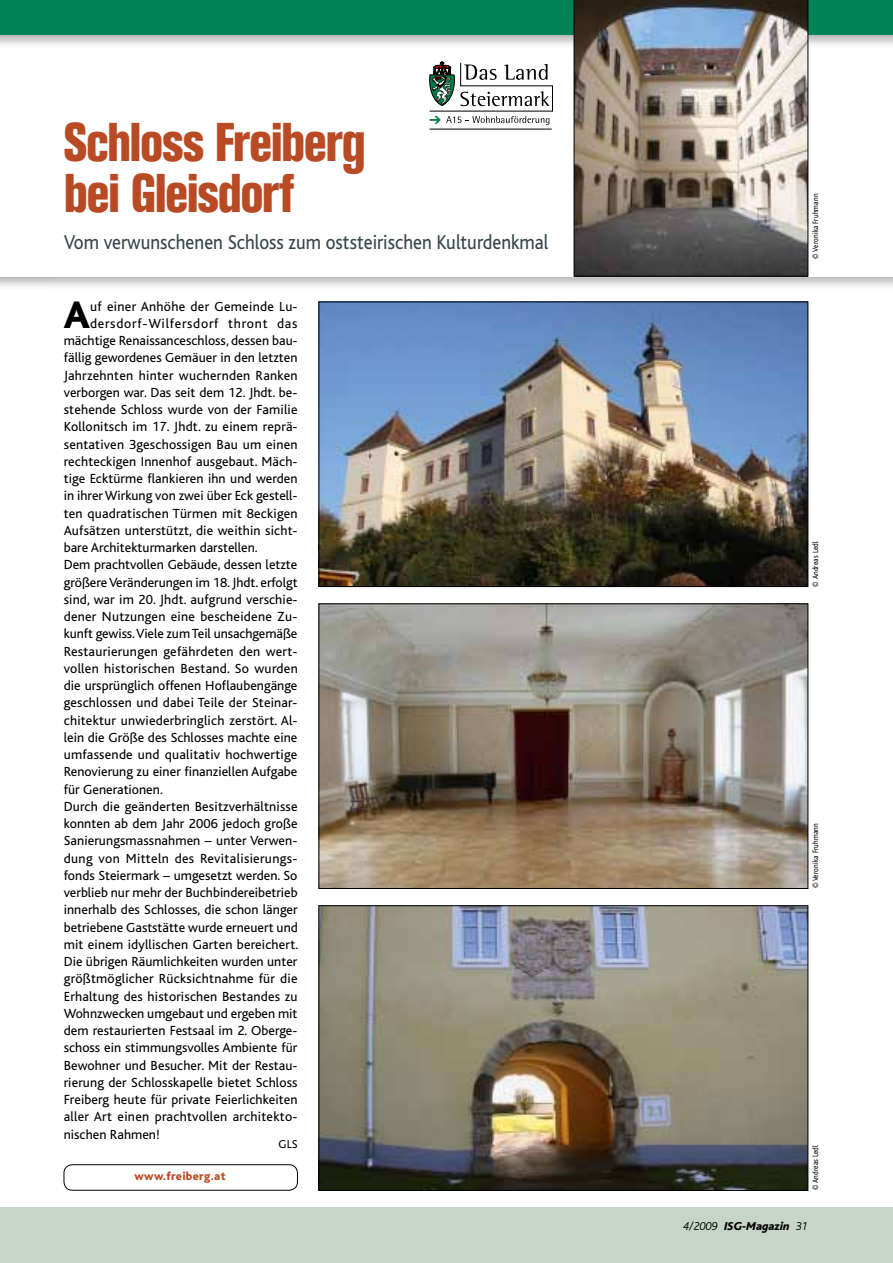
<style>
.page{position:relative;width:893px;height:1263px;background:#fff}
.page>*{position:absolute;margin:0;border:0;box-sizing:border-box;transform-origin:0 0}
.t1{font:800 condensed 54px/51px "Akzidenz Grotesk BE";letter-spacing:-.035em;color:#b84a24;scale:.9 1}
.t2{font:800 40.05px "Bliss";color:#000}
.t3{font:21px "Bliss";color:#37464c;scale:.9 1}
.t4{font:13.8px "Bliss";letter-spacing:.005em;color:#000}
.t5{font:13.8px "Bliss";letter-spacing:.025em;color:#000}
.t6{font:13.8px "Bliss";letter-spacing:.055em;color:#000}
.t7{font:italic 800 12px "Bliss";color:#000}
.t8{font:800 12px "Bliss";letter-spacing:.02em;color:#b84a24}
.t9{font:12px "Bliss";color:#000}
.t10{font:8.25px "Bliss";letter-spacing:.025em;color:#000;scale:.85 1}
.s1{font-weight:300}
</style>
<div class="page">
<img style="left:52px;top:276px;width:841px;height:12px">
<div style="left:0;top:1208px;width:893px;height:55px;background:#c6d5c8"></div>
<img style="left:0;top:34px;width:893px;height:15px">
<div style="left:0;top:0;width:893px;height:34px;background:#008156"></div>
<hr style="left:429px;top:129px;width:123px;height:1px;background:#000">
<svg style="left:429px;top:61px;width:124px;height:64px"></svg>
<div style="left:64px;top:1164px;width:234px;height:26px;border:1px solid #000;border-radius:9px"></div>
<img style="left:574px;top:0;width:234px;height:276px">
<img style="left:321px;top:304px;width:485px;height:281px">
<div style="left:319px;top:302px;width:489px;height:285px;border:1px solid #000"></div>
<img style="left:321px;top:907px;width:485px;height:281px">
<div style="left:319px;top:905px;width:489px;height:285px;border:1px solid #000"></div>
<img style="left:321px;top:606px;width:485px;height:281px">
<div style="left:319px;top:604px;width:489px;height:285px;border:1px solid #000"></div>
<h1 class="t1" style="left:64px;top:117px;width:338px">Schloss Freiberg bei Gleisdorf</h1>
<h3 class="t3" style="left:64px;top:231px;width:540px">Vom verwunschenen Schloss zum oststeirischen Kulturdenkmal</h3>
<h2 class="t2" style="left:64px;top:294px;width:28px">A</h2>
<p class="t4" style="left:90px;top:299px;width:209px">uf einer Anhöhe der Gemeinde Lu-</p>
<p class="t6" style="left:90px;top:316px;width:209px">dersdorf-Wilfersdorf thront das</p>
<p class="t4" style="left:64px;top:333px;width:235px">mächtige Renaissanceschloss, dessen bau-</p>
<p class="t4" style="left:64px;top:350px;width:235px">fällig gewordenes Gemäuer in den letzten</p>
<p class="t4" style="left:64px;top:368px;width:235px">Jahrzehnten hinter wuchernden Ranken</p>
<p class="t4" style="left:64px;top:385px;width:235px">verborgen war. Das seit dem 12. Jhdt. be-</p>
<p class="t4" style="left:64px;top:402px;width:235px">stehende Schloss wurde von der Familie</p>
<p class="t4" style="left:64px;top:419px;width:235px">Kollonitsch im 17. Jhdt. zu einem reprä-</p>
<p class="t4" style="left:64px;top:437px;width:235px">sentativen 3geschossigen Bau um einen</p>
<p class="t4" style="left:64px;top:454px;width:235px">rechteckigen Innenhof ausgebaut. Mäch-</p>
<p class="t4" style="left:64px;top:471px;width:235px">tige Ecktürme flankieren ihn und werden</p>
<p class="t4" style="left:64px;top:488px;width:235px">in ihrer Wirkung von zwei über Eck gestell-</p>
<p class="t4" style="left:64px;top:506px;width:235px">ten quadratischen Türmen mit 8eckigen</p>
<p class="t4" style="left:64px;top:523px;width:235px">Aufsätzen unterstützt, die weithin sicht-</p>
<p class="t4" style="left:64px;top:540px;width:196px">bare Architekturmarken darstellen.</p>
<p class="t4" style="left:64px;top:557px;width:235px">Dem prachtvollen Gebäude, dessen letzte</p>
<p class="t4" style="left:64px;top:575px;width:235px">größere Veränderungen im 18. Jhdt. erfolgt</p>
<p class="t4" style="left:64px;top:592px;width:235px">sind, war im 20. Jhdt. aufgrund verschie-</p>
<p class="t4" style="left:64px;top:609px;width:235px">dener Nutzungen eine bescheidene Zu-</p>
<p class="t4" style="left:64px;top:626px;width:235px">kunft gewiss. Viele zum Teil unsachgemäße</p>
<p class="t4" style="left:64px;top:644px;width:235px">Restaurierungen gefährdeten den wert-</p>
<p class="t4" style="left:64px;top:661px;width:235px">vollen historischen Bestand. So wurden</p>
<p class="t4" style="left:64px;top:678px;width:235px">die ursprünglich offenen Hoflaubengänge</p>
<p class="t4" style="left:64px;top:695px;width:235px">geschlossen und dabei Teile der Steinar-</p>
<p class="t4" style="left:64px;top:713px;width:235px">chitektur unwiederbringlich zerstört. Al-</p>
<p class="t4" style="left:64px;top:730px;width:235px">lein die Größe des Schlosses machte eine</p>
<p class="t4" style="left:64px;top:747px;width:235px">umfassende und qualitativ hochwertige</p>
<p class="t4" style="left:64px;top:764px;width:235px">Renovierung zu einer finanziellen Aufgabe</p>
<p class="t4" style="left:64px;top:782px;width:101px">für Generationen.</p>
<p class="t4" style="left:64px;top:799px;width:235px">Durch die geänderten Besitzverhältnisse</p>
<p class="t4" style="left:64px;top:816px;width:235px">konnten ab dem Jahr 2006 jedoch große</p>
<p class="t4" style="left:64px;top:833px;width:235px">Sanierungsmassnahmen – unter Verwen-</p>
<p class="t5" style="left:64px;top:851px;width:235px">dung von Mitteln des Revitalisierungs-</p>
<p class="t4" style="left:64px;top:868px;width:235px">fonds Steiermark – umgesetzt werden. So</p>
<p class="t4" style="left:64px;top:885px;width:235px">verblieb nur mehr der Buchbindereibetrieb</p>
<p class="t4" style="left:64px;top:902px;width:235px">innerhalb des Schlosses, die schon länger</p>
<p class="t4" style="left:64px;top:920px;width:235px">betriebene Gaststätte wurde erneuert und</p>
<p class="t4" style="left:64px;top:937px;width:236px">mit einem idyllischen Garten bereichert.</p>
<p class="t4" style="left:64px;top:954px;width:235px">Die übrigen Räumlichkeiten wurden unter</p>
<p class="t4" style="left:64px;top:971px;width:235px">größtmöglicher Rücksichtnahme für die</p>
<p class="t4" style="left:64px;top:989px;width:235px">Erhaltung des historischen Bestandes zu</p>
<p class="t4" style="left:64px;top:1006px;width:235px">Wohnzwecken umgebaut und ergeben mit</p>
<p class="t4" style="left:64px;top:1023px;width:235px">dem restaurierten Festsaal im 2. Oberge-</p>
<p class="t4" style="left:64px;top:1040px;width:235px">schoss ein stimmungsvolles Ambiente für</p>
<p class="t4" style="left:64px;top:1058px;width:235px">Bewohner und Besucher. Mit der Restau-</p>
<p class="t4" style="left:64px;top:1075px;width:235px">rierung der Schlosskapelle bietet Schloss</p>
<p class="t4" style="left:64px;top:1092px;width:235px">Freiberg heute für private Feierlichkeiten</p>
<p class="t4" style="left:64px;top:1109px;width:235px">aller Art einen prachtvollen architekto-</p>
<p class="t4" style="left:64px;top:1127px;width:98px">nischen Rahmen!</p>
<p class="t9" style="left:279px;top:1138px;width:21px">GLS</p>
<p class="t8" style="left:135px;top:1170px;width:93px">www.freiberg.at</p>
<p class="t10" style="left:811px;top:259px;width:78px;rotate:-90deg">© Veronika Fruhmann</p>
<p class="t10" style="left:811px;top:587px;width:55px;rotate:-90deg">© Andreas Ledl</p>
<p class="t10" style="left:811px;top:888px;width:78px;rotate:-90deg">© Veronika Fruhmann</p>
<p class="t10" style="left:811px;top:1190px;width:55px;rotate:-90deg">© Andreas Ledl</p>
<p class="t7" style="left:683px;top:1220px;width:126px"><span class="s1">4/2009</span> ISG-Magazin <span class="s1">31</span></p>
</div>
